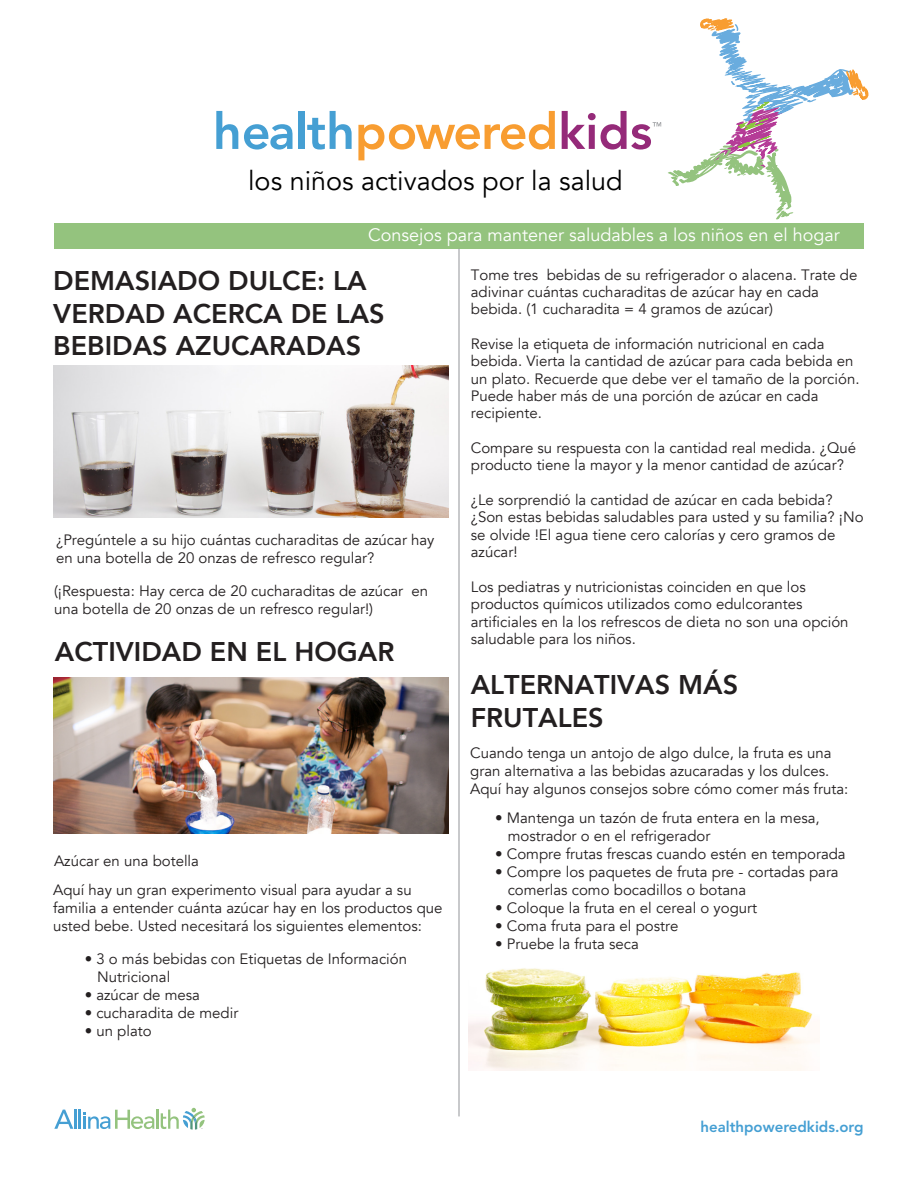
<style>
.page{position:relative;width:918px;height:1188px;background:#fff}
.page>*{position:absolute;margin:0;border:0;box-sizing:border-box;transform-origin:0 0}
.t1{font:800 27px/32.4px "Avenir";color:#231f20}
.t2{font:27px "Avenir";color:#000}
.t3{font:18px "Avenir";color:#fff}
.t4{font:15px/17.4px "Avenir";color:#231f20}
.t5{font:800 15px "Avenir";color:#459fd3}
</style>
<div class="page">
<img style="left:53px;top:366px;width:395px;height:152px">
<img style="left:53px;top:678px;width:395px;height:156px">
<img style="left:468px;top:968px;width:347px;height:102px">
<hr style="left:156px;top:1110px;width:3px;height:19px;background:#94c37e">
<svg style="left:54px;top:1110px;width:100px;height:19px"></svg>
<svg style="left:161px;top:1108px;width:44px;height:22px"></svg>
<svg style="left:668px;top:18px;width:201px;height:201px"></svg>
<svg style="left:216px;top:111px;width:22px;height:38px"></svg>
<svg style="left:244px;top:124px;width:49px;height:26px"></svg>
<div style="left:298px;top:111px;width:6px;height:38px;background:#459fd3"></div>
<svg style="left:307px;top:111px;width:45px;height:39px"></svg>
<svg style="left:358px;top:111px;width:197px;height:49px"></svg>
<svg style="left:562px;top:111px;width:99px;height:39px"></svg>
<div style="left:54px;top:223px;width:810px;height:26px;background:#94c37e"></div>
<hr style="left:459px;top:249px;width:1px;height:867px;background:#939598">
<h1 class="t2" style="left:248px;top:165px;width:376px">los niños activados por la salud</h1>
<p class="t3" style="left:368px;top:224px;width:473px">Consejos para mantener saludables a los niños en el hogar</p>
<p class="t1" style="left:53px;top:265px;width:333px">DEMASIADO DULCE: LA<br>VERDAD ACERCA DE LAS<br>BEBIDAS AZUCARADAS</p>
<p class="t4" style="left:56px;top:531px;width:380px;line-height:18px">¿Pregúntele a su hijo cuántas cucharaditas de azúcar hay en una botella de 20 onzas de refresco regular?</p>
<p class="t4" style="left:54px;top:582px;width:376px;line-height:18px">(¡Respuesta: Hay cerca de 20 cucharaditas de azúcar en una botella de 20 onzas de un refresco regular!)</p>
<p class="t1" style="left:55px;top:636px;width:341px">ACTIVIDAD EN EL HOGAR</p>
<p class="t4" style="left:54px;top:852px;width:147px">Azúcar en una botella</p>
<p class="t4" style="left:53px;top:881px;width:391px;line-height:18px">Aquí hay un gran experimento visual para ayudar a su familia a entender cuánta azúcar hay en los productos que usted bebe. Usted necesitará los siguientes elementos:</p>
<p class="t4" style="left:97px;top:950px;width:311px;line-height:18px;text-indent:-13px">• 3 o más bebidas con Etiquetas de Información<br>Nutricional</p>
<p class="t4" style="left:85px;top:987px;width:117px">• azúcar de mesa</p>
<p class="t4" style="left:85px;top:1005px;width:155px">• cucharadita de medir</p>
<p class="t4" style="left:85px;top:1023px;width:68px">• un plato</p>
<p class="t4" style="left:471px;top:266px;width:388px">Tome tres bebidas de su refrigerador o alacena. Trate de adivinar cuántas cucharaditas de azúcar hay en cada bebida. (1 cucharadita = 4 gramos de azúcar)</p>
<p class="t4" style="left:471px;top:335px;width:390px">Revise la etiqueta de información nutricional en cada bebida. Vierta la cantidad de azúcar para cada bebida en un plato. Recuerde que debe ver el tamaño de la porción.<br>Puede haber más de una porción de azúcar en cada recipiente.</p>
<p class="t4" style="left:471px;top:439px;width:387px">Compare su respuesta con la cantidad real medida. ¿Qué producto tiene la mayor y la menor cantidad de azúcar?</p>
<p class="t4" style="left:471px;top:491px;width:394px">¿Le sorprendió la cantidad de azúcar en cada bebida? ¿Son estas bebidas saludables para usted y su familia? ¡No se olvide !El agua tiene cero calorías y cero gramos de azúcar!</p>
<p class="t4" style="left:471px;top:578px;width:379px">Los pediatras y nutricionistas coinciden en que los productos químicos utilizados como edulcorantes artificiales en la los refrescos de dieta no son una opción saludable para los niños.</p>
<p class="t1" style="left:471px;top:669px;width:269px">ALTERNATIVAS MÁS<br>FRUTALES</p>
<p class="t4" style="left:470px;top:744px;width:380px;line-height:18px">Cuando tenga un antojo de algo dulce, la fruta es una gran alternativa a las bebidas azucaradas y los dulces.<br>Aquí hay algunos consejos sobre cómo comer más fruta:</p>
<p class="t4" style="left:508px;top:809px;width:314px;line-height:18px;text-indent:-13px">• Mantenga un tazón de fruta entera en la mesa, mostrador o en el refrigerador</p>
<p class="t4" style="left:495px;top:846px;width:352px">• Compre frutas frescas cuando estén en temporada</p>
<p class="t4" style="left:508px;top:863px;width:333px;line-height:18px;text-indent:-13px">• Compre los paquetes de fruta pre - cortadas para comerlas como bocadillos o botana</p>
<p class="t4" style="left:495px;top:900px;width:263px">• Coloque la fruta en el cereal o yogurt</p>
<p class="t4" style="left:495px;top:918px;width:185px">• Coma fruta para el postre</p>
<p class="t4" style="left:495px;top:936px;width:145px">• Pruebe la fruta seca</p>
<p class="t5" style="left:701px;top:1118px;width:165px">healthpoweredkids.org</p>
</div>
